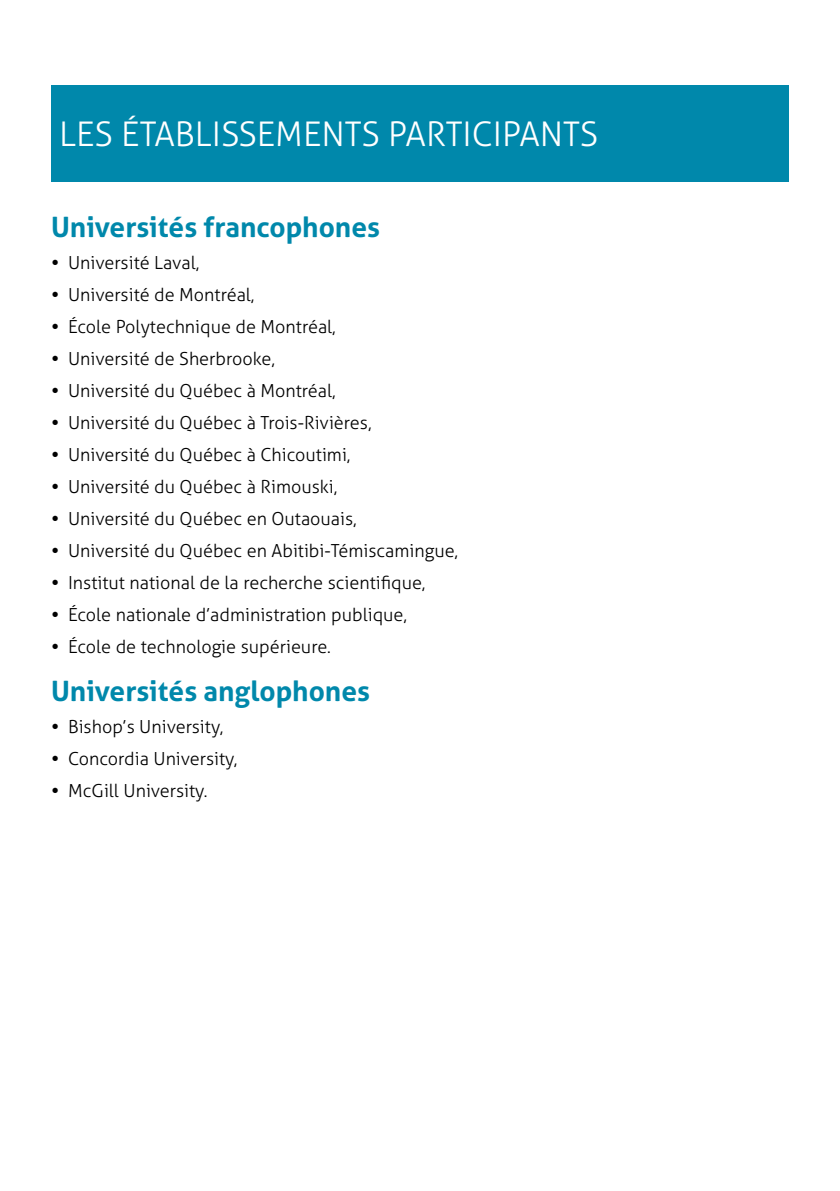
<style>
.page{position:relative;width:840px;height:1191px;background:#fff}
.page>*{position:absolute;margin:0;border:0;box-sizing:border-box;transform-origin:0 0}
.t1{font:300 34px "Aller";color:#fff}
.t2{font:700 28px "Aller";color:#0088ab}
.t3{font:300 18px/32px "Aller";color:#000}
</style>
<div class="page">
<div style="left:51px;top:85px;width:737px;height:96px;background:#0088ab"></div>
<h1 class="t1" style="left:59px;top:113px;width:540px">Les établissements participants</h1>
<h2 class="t2" style="left:51px;top:210px;width:330px">Universités francophones</h2>
<p class="t3" style="left:68px;top:247px;width:391px">Université Laval,<br>Université de Montréal,<br>École Polytechnique de Montréal,<br>Université de Sherbrooke,<br>Université du Québec à Montréal,<br>Université du Québec à Trois-Rivières,<br>Université du Québec à Chicoutimi,<br>Université du Québec à Rimouski,<br>Université du Québec en Outaouais,<br>Université du Québec en Abitibi-Témiscamingue, Institut national de la recherche scientifique, École nationale d’administration publique,<br>École de technologie supérieure.</p>
<h2 class="t2" style="left:51px;top:674px;width:320px">Universités anglophones</h2>
<p class="t3" style="left:68px;top:711px;width:171px">Bishop’s University,<br>Concordia University,<br>McGill University.</p>
</div>
